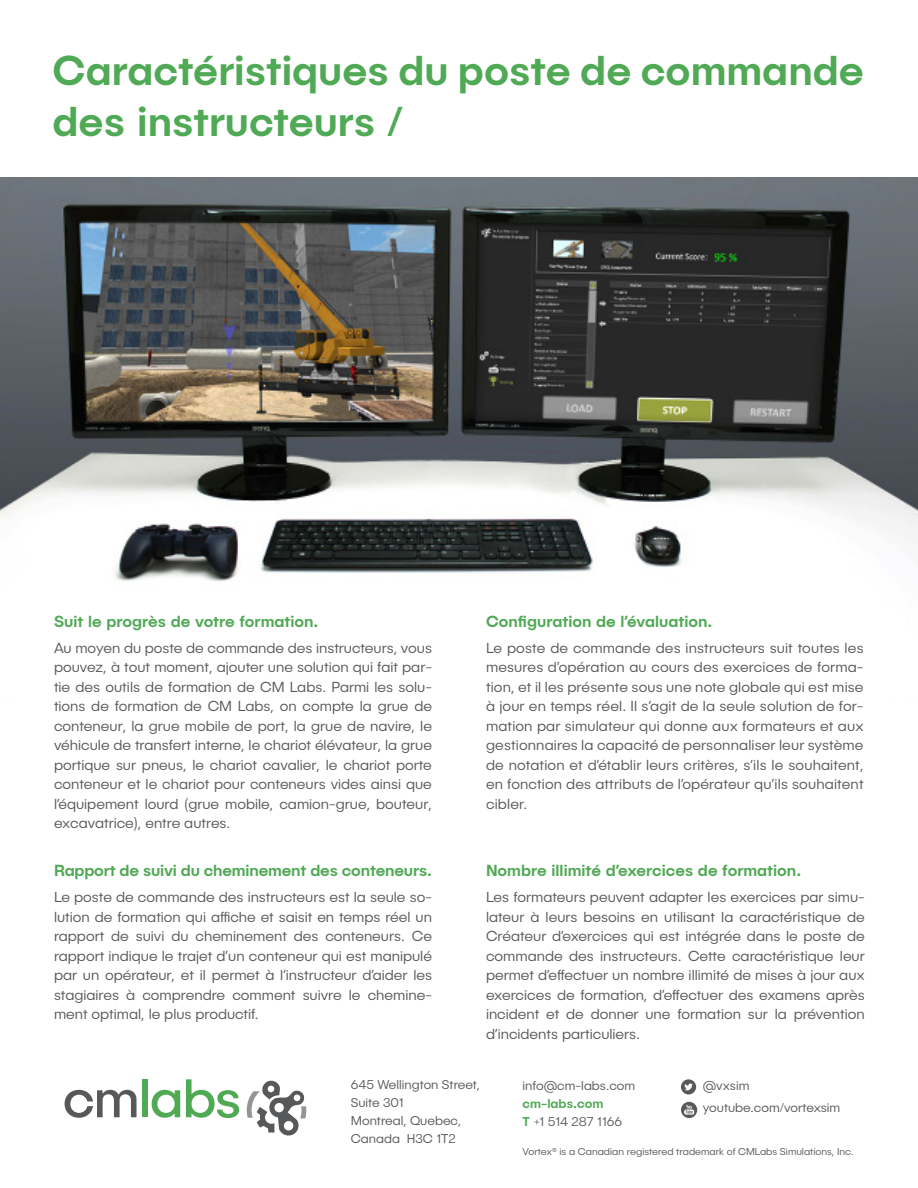
<style>
.page{position:relative;width:918px;height:1188px;background:#fff}
.page>*{position:absolute;margin:0;border:0;box-sizing:border-box;transform-origin:0 0}
.t1{font:500 42px/51px "Publica Sans";color:#50a955}
.t2{font:500 16.2px "Publica Sans";color:#50a955}
.t3{font:300 14.7px/19.5px "Publica Sans";color:#57585a;text-align:justify}
.t4{font:300 12.9px/18px "Publica Sans";color:#57585a}
.t5{font:500 12.9px/18px "Publica Sans";color:#50a955}
.t6{font:300 10.05px "Publica Sans";color:#57585a}
.s1{font-weight:300;color:#57585a}
</style>
<div class="page">
<svg style="left:65px;top:1090px;width:72px;height:28px"></svg>
<div style="left:142px;top:1079px;width:6px;height:38px;background:#50a955"></div>
<svg style="left:152px;top:1090px;width:28px;height:28px"></svg>
<svg style="left:186px;top:1079px;width:53px;height:39px"></svg>
<svg style="left:247px;top:1080px;width:60px;height:56px"></svg>
<svg style="left:681px;top:1079px;width:15px;height:16px"></svg>
<svg style="left:681px;top:1102px;width:16px;height:16px"></svg>
<img style="left:0;top:177px;width:918px;height:405px">
<p class="t1" style="left:53px;top:43px;width:813px">Caractéristiques du poste de commande des instructeurs /</p>
<p class="t2" style="left:54px;top:611px;width:266px">Suit le progrès de votre formation.</p>
<p class="t3" style="left:54px;top:638px;width:380px">Au moyen du poste de commande des instructeurs, vous pouvez, à tout moment, ajouter une solution qui fait par&shy;tie des outils de formation de CM Labs. Parmi les solu&shy;tions de formation de CM Labs, on compte la grue de conteneur, la grue mobile de port, la grue de navire, le véhicule de transfert interne, le chariot élévateur, la grue portique sur pneus, le chariot cavalier, le chariot porte conteneur et le chariot pour conteneurs vides ainsi que l’équipement lourd (grue mobile, camion-grue, bouteur, excavatrice), entre autres.</p>
<p class="t2" style="left:54px;top:860px;width:380px">Rapport de suivi du cheminement des conteneurs.</p>
<p class="t3" style="left:54px;top:887px;width:380px">Le poste de commande des instructeurs est la seule so&shy;lution de formation qui affiche et saisit en temps réel un rapport de suivi du cheminement des conteneurs. Ce rapport indique le trajet d’un conteneur qui est manipulé par un opérateur, et il permet à l’instructeur d’aider les stagiaires à comprendre comment suivre le chemine&shy;ment optimal, le plus productif.</p>
<p class="t2" style="left:486px;top:611px;width:228px">Configuration de l’évaluation.</p>
<p class="t3" style="left:486px;top:638px;width:379px">Le poste de commande des instructeurs suit toutes les mesures d’opération au cours des exercices de forma&shy;tion, et il les présente sous une note globale qui est mise à jour en temps réel. Il s’agit de la seule solution de for&shy;mation par simulateur qui donne aux formateurs et aux gestionnaires la capacité de personnaliser leur système de notation et d’établir leurs critères, s’ils le souhaitent, en fonction des attributs de l’opérateur qu’ils souhaitent cibler.</p>
<p class="t2" style="left:486px;top:860px;width:317px">Nombre illimité d’exercices de formation.</p>
<p class="t3" style="left:486px;top:887px;width:380px">Les formateurs peuvent adapter les exercices par simu&shy;lateur à leurs besoins en utilisant la caractéristique de Créateur d’exercices qui est intégrée dans le poste de commande des instructeurs. Cette caractéristique leur permet d’effectuer un nombre illimité de mises à jour aux exercices de formation, d’effectuer des examens après incident et de donner une formation sur la prévention d’incidents particuliers.</p>
<p class="t4" style="left:351px;top:1075px;width:131px">645 Wellington Street,<br>Suite 301<br>Montreal, Quebec,<br>Canada H3C 1T2</p>
<p class="t4" style="left:523px;top:1076px;width:114px">info@cm-labs.com</p>
<p class="t5" style="left:523px;top:1094px;width:101px">cm-labs.com<br>T <span class="s1">+1 514 287 1166</span></p>
<p class="t4" style="left:703px;top:1074px;width:139px;line-height:22.2px">@vxsim youtube.com/vortexsim</p>
<p class="t6" style="left:523px;top:1146px;width:332px">Vortex<sup>®</sup> is a Canadian registered trademark of CMLabs Simulations, Inc.</p>
</div>
